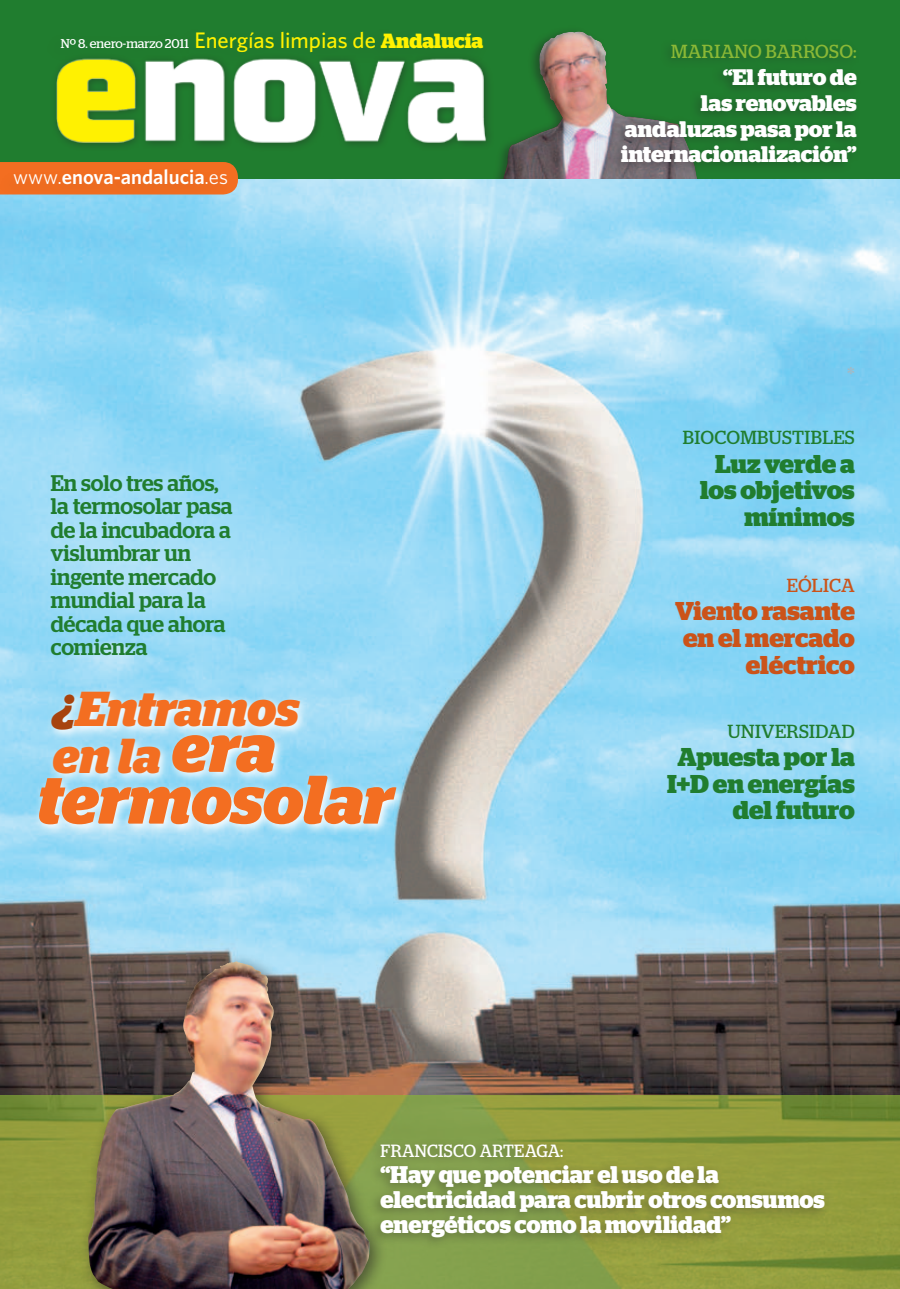
<style>
.page{position:relative;width:900px;height:1289px;background:#fff}
.page>*{position:absolute;margin:0;border:0;box-sizing:border-box;transform-origin:0 0}
.t1{font:italic 700 68.4px "Stag";letter-spacing:-.005em;color:#f36e21}
.t2{font:italic 700 49.05px "Stag";color:#f36e21}
.t3{font:700 25.8px/26.7px "Stag";color:#207d2f;text-align:right}
.t4{font:700 25.8px/26.7px "Stag";letter-spacing:-.005em;color:#cb5319;text-align:right}
.t5{font:700 24.15px/25px "Stag";letter-spacing:-.005em;color:#fff}
.t6{font:500 22.65px/23.4px "Stag";color:#207d2f}
.t7{font:700 22.5px/25.5px "Stag";color:#fff;text-align:justify}
.t8{font:500 22.5px "Whitney";color:#fff101}
.t9{font:21.45px "Stag";color:#a5b9c3}
.t10{font:600 20.55px "Whitney";color:#fff}
.t11{font:18.9px "Stag";letter-spacing:.02em;color:#207d2f}
.t12{font:18.9px "Stag";letter-spacing:.02em;color:#8ab836}
.t13{font:18.9px "Stag";letter-spacing:.01em;color:#cb5319}
.t14{font:17.7px "Stag";letter-spacing:.02em;color:#fff}
.t15{font:12.75px "Stag";color:#fff}
.s1{font-family:"Stag";font-weight:700;font-size:20.55px}
.s2{font-weight:400}
.s3{color:#a7430e}
</style>
<div class="page">
<div style="left:0;top:0;width:900px;height:1288px;background:#207d2f"></div>
<div style="left:476px;top:22px;width:282px;height:184px;background:#231f20;opacity:.49"></div>
<img style="left:0;top:180px;width:900px;height:915px">
<svg style="left:0;top:1095px;width:900px;height:193px;background:#8b9b3e"></svg>
<div style="left:175px;top:22px;width:314px;height:47px;background:#207b2e"></div>
<img style="left:55px;top:54px;width:470px;height:103px">
<svg style="left:232px;top:164px;width:6px;height:30px"></svg>
<div style="left:0;top:160px;width:232px;height:42px;background:#231f20;opacity:.12"></div>
<div style="left:608px;top:37px;width:253px;height:136px;background:#231f20;opacity:.34"></div>
<div style="left:368px;top:1137px;width:461px;height:112px;background:#231f20;opacity:.34"></div>
<svg style="left:32px;top:685px;width:375px;height:151px;background:#bae5f7"></svg>
<div style="left:78px;top:951px;width:309px;height:337px;background:#231f20;opacity:.57"></div>
<img style="left:88px;top:961px;width:283px;height:327px">
<p class="t15" style="left:61px;top:36px;width:130px">Nº 8. enero-marzo 2011</p>
<p class="t8" style="left:194px;top:26px;width:290px">Energías limpias de <span class="s1">Andalucía</span></p>
<p class="t10" style="left:13px;top:164px;width:216px"><span class="s2">www.</span>enova-andalucia<span class="s2">.es</span></p>
<p class="t6" style="left:51px;top:471px;width:183px">En solo tres años, la termosolar pasa de la incubadora a vislumbrar un ingente mercado mundial para la década que ahora comienza</p>
<p class="t2" style="left:53px;top:680px;width:248px"><span class="s3">¿</span>Entramos</p>
<p class="t2" style="left:53px;top:727px;width:110px">en la</p>
<p class="t1" style="left:172px;top:708px;width:105px">era</p>
<p class="t1" style="left:37px;top:759px;width:357px">termosolar</p>
<p class="t12" style="left:671px;top:41px;width:187px">MARIANO BARROSO:</p>
<p class="t7" style="left:723px;top:65px;width:135px">“El futuro de</p>
<p class="t7" style="left:621px;top:90px;width:237px;text-indent:80px">las renovables andaluzas pasa por la internacionalización”</p>
<p class="t9" style="left:847px;top:362px;width:9px">*</p>
<p class="t11" style="left:683px;top:427px;width:173px">BIOCOMBUSTIBLES</p>
<p class="t3" style="left:715px;top:450px;width:141px">Luz verde a</p>
<p class="t3" style="left:700px;top:477px;width:156px">los objetivos mínimos</p>
<p class="t13" style="left:787px;top:574px;width:69px">EÓLICA</p>
<p class="t4" style="left:675px;top:598px;width:181px">Viento rasante en el mercado eléctrico</p>
<p class="t11" style="left:727px;top:720px;width:129px">UNIVERSIDAD</p>
<p class="t3" style="left:667px;top:743px;width:189px">Apuesta por la<br>I+D en energías del futuro</p>
<p class="t14" style="left:381px;top:1140px;width:184px">FRANCISCO ARTEAGA:</p>
<p class="t5" style="left:380px;top:1162px;width:446px">“Hay que potenciar el uso de la electricidad para cubrir otros consumos energéticos como la movilidad”</p>
</div>
